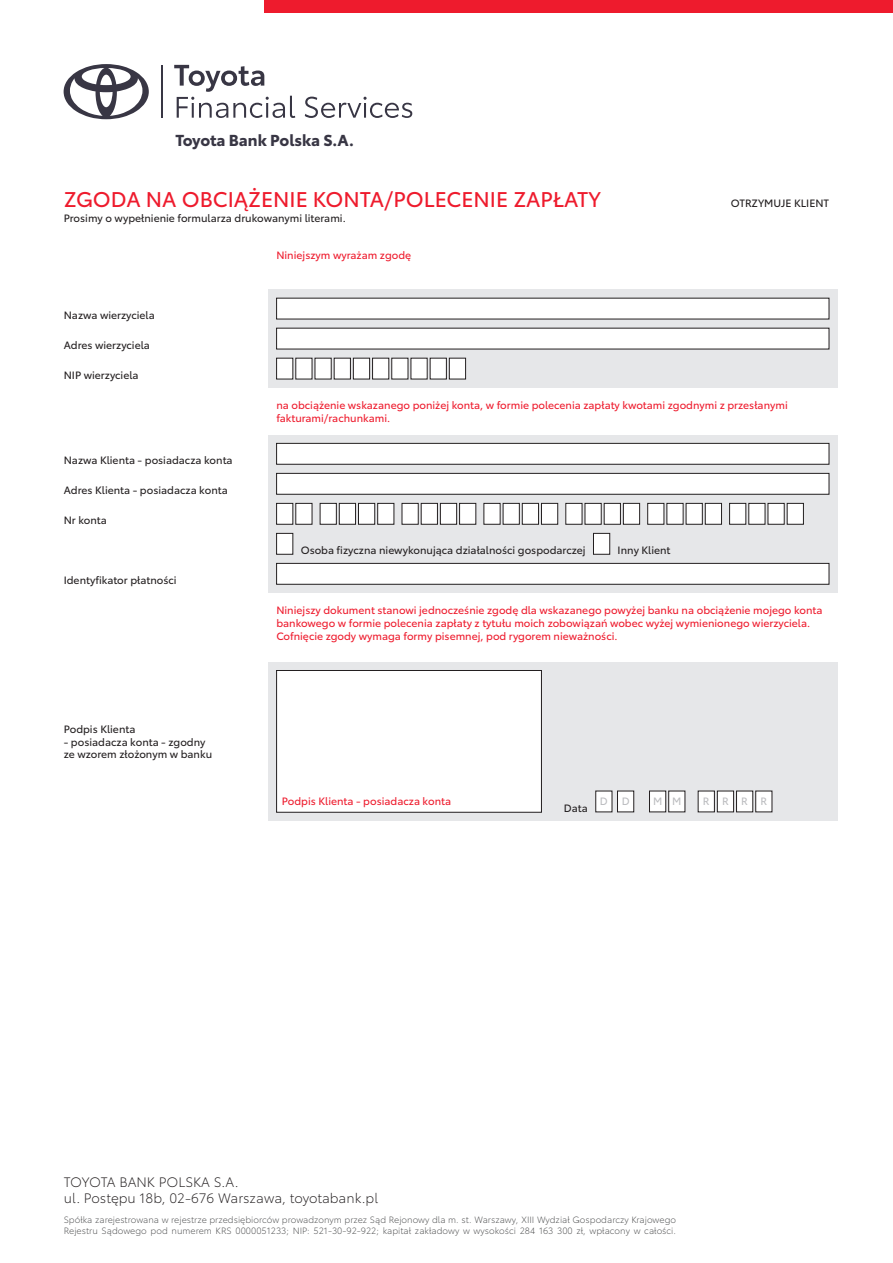
<style>
.page{position:relative;width:893px;height:1263px;background:#fff}
.page>*{position:absolute;margin:0;border:0;box-sizing:border-box;transform-origin:0 0}
.t1{font:21px "Toyota Type";color:#ee1b2d}
.t2{font:700 15.75px "Toyota Type";letter-spacing:-.01em;color:#383644}
.t3{font:300 13.5px/16.2px "Toyota Type";color:#231f20}
.t4{font:10.5px/12.6px "Toyota Type";color:#ee1b2d}
.t5{font:10.5px/12.6px "Toyota Type";color:#231f20}
.t6{font:10.5px "Toyota Type";color:#bcbdc0}
.t7{font:300 9px/10.8px "Toyota Type";color:#4b4c4d}
</style>
<div class="page">
<div style="left:268px;top:435px;width:570px;height:158px;background:#e6e7e9"></div>
<div style="left:268px;top:289px;width:570px;height:99px;background:#e6e7e9"></div>
<hr style="left:161px;top:65px;width:2px;height:53px;background:#383644">
<svg style="left:64px;top:64px;width:85px;height:55px"></svg>
<svg style="left:174px;top:65px;width:121px;height:53px"></svg>
<svg style="left:305px;top:97px;width:107px;height:21px"></svg>
<div style="left:264px;top:0;width:629px;height:13px;background:#ee1b2d"></div>
<div style="left:277px;top:298px;width:552px;height:21px;background:#fff"></div>
<div style="left:277px;top:328px;width:552px;height:21px;background:#fff"></div>
<div style="left:277px;top:358px;width:16px;height:21px;background:#fff"></div>
<div style="left:276px;top:358px;width:17px;height:21px;border:1px solid #231f20"></div>
<div style="left:296px;top:358px;width:16px;height:21px;background:#fff"></div>
<div style="left:315px;top:358px;width:16px;height:21px;background:#fff"></div>
<div style="left:334px;top:358px;width:16px;height:21px;background:#fff"></div>
<div style="left:334px;top:358px;width:17px;height:21px;border:1px solid #231f20"></div>
<div style="left:353px;top:358px;width:17px;height:21px;background:#fff"></div>
<div style="left:353px;top:358px;width:17px;height:21px;border:1px solid #231f20"></div>
<div style="left:373px;top:358px;width:16px;height:21px;background:#fff"></div>
<div style="left:372px;top:358px;width:17px;height:21px;border:1px solid #231f20"></div>
<div style="left:392px;top:358px;width:16px;height:21px;background:#fff"></div>
<div style="left:411px;top:358px;width:16px;height:21px;background:#fff"></div>
<div style="left:430px;top:358px;width:16px;height:21px;background:#fff"></div>
<div style="left:430px;top:358px;width:17px;height:21px;border:1px solid #231f20"></div>
<div style="left:449px;top:358px;width:17px;height:21px;background:#fff"></div>
<div style="left:449px;top:358px;width:17px;height:21px;border:1px solid #231f20"></div>
<div style="left:277px;top:443px;width:552px;height:21px;background:#fff"></div>
<div style="left:276px;top:443px;width:553px;height:21px;border:1px solid #231f20"></div>
<div style="left:277px;top:473px;width:552px;height:21px;background:#fff"></div>
<div style="left:276px;top:473px;width:553px;height:21px;border:1px solid #231f20"></div>
<div style="left:277px;top:503px;width:16px;height:21px;background:#fff"></div>
<div style="left:276px;top:503px;width:17px;height:21px;border:1px solid #231f20"></div>
<div style="left:296px;top:503px;width:16px;height:21px;background:#fff"></div>
<div style="left:320px;top:503px;width:16px;height:21px;background:#fff"></div>
<div style="left:320px;top:503px;width:17px;height:21px;border:1px solid #231f20"></div>
<div style="left:339px;top:503px;width:17px;height:21px;background:#fff"></div>
<div style="left:339px;top:503px;width:17px;height:21px;border:1px solid #231f20"></div>
<div style="left:358px;top:503px;width:17px;height:21px;background:#fff"></div>
<div style="left:358px;top:503px;width:17px;height:21px;border:1px solid #231f20"></div>
<div style="left:378px;top:503px;width:16px;height:21px;background:#fff"></div>
<div style="left:377px;top:503px;width:17px;height:21px;border:1px solid #231f20"></div>
<div style="left:402px;top:503px;width:16px;height:21px;background:#fff"></div>
<div style="left:421px;top:503px;width:16px;height:21px;background:#fff"></div>
<div style="left:421px;top:503px;width:17px;height:21px;border:1px solid #231f20"></div>
<div style="left:440px;top:503px;width:17px;height:21px;background:#fff"></div>
<div style="left:440px;top:503px;width:17px;height:21px;border:1px solid #231f20"></div>
<div style="left:460px;top:503px;width:16px;height:21px;background:#fff"></div>
<div style="left:459px;top:503px;width:17px;height:21px;border:1px solid #231f20"></div>
<div style="left:484px;top:503px;width:16px;height:21px;background:#fff"></div>
<div style="left:503px;top:503px;width:16px;height:21px;background:#fff"></div>
<div style="left:522px;top:503px;width:16px;height:21px;background:#fff"></div>
<div style="left:522px;top:503px;width:17px;height:21px;border:1px solid #231f20"></div>
<div style="left:541px;top:503px;width:17px;height:21px;background:#fff"></div>
<div style="left:541px;top:503px;width:17px;height:21px;border:1px solid #231f20"></div>
<div style="left:566px;top:503px;width:16px;height:21px;background:#fff"></div>
<div style="left:585px;top:503px;width:16px;height:21px;background:#fff"></div>
<div style="left:604px;top:503px;width:16px;height:21px;background:#fff"></div>
<div style="left:604px;top:503px;width:17px;height:21px;border:1px solid #231f20"></div>
<div style="left:623px;top:503px;width:17px;height:21px;background:#fff"></div>
<div style="left:623px;top:503px;width:17px;height:21px;border:1px solid #231f20"></div>
<div style="left:648px;top:503px;width:16px;height:21px;background:#fff"></div>
<div style="left:647px;top:503px;width:17px;height:21px;border:1px solid #231f20"></div>
<div style="left:667px;top:503px;width:16px;height:21px;background:#fff"></div>
<div style="left:686px;top:503px;width:16px;height:21px;background:#fff"></div>
<div style="left:705px;top:503px;width:16px;height:21px;background:#fff"></div>
<div style="left:705px;top:503px;width:17px;height:21px;border:1px solid #231f20"></div>
<div style="left:730px;top:503px;width:16px;height:21px;background:#fff"></div>
<div style="left:729px;top:503px;width:17px;height:21px;border:1px solid #231f20"></div>
<div style="left:749px;top:503px;width:16px;height:21px;background:#fff"></div>
<div style="left:768px;top:503px;width:16px;height:21px;background:#fff"></div>
<div style="left:787px;top:503px;width:16px;height:21px;background:#fff"></div>
<div style="left:787px;top:503px;width:17px;height:21px;border:1px solid #231f20"></div>
<div style="left:277px;top:533px;width:16px;height:21px;background:#fff"></div>
<div style="left:276px;top:533px;width:17px;height:21px;border:1px solid #231f20"></div>
<div style="left:593px;top:533px;width:17px;height:21px;background:#fff"></div>
<div style="left:593px;top:533px;width:17px;height:21px;border:1px solid #231f20"></div>
<div style="left:277px;top:563px;width:552px;height:21px;background:#fff"></div>
<div style="left:276px;top:563px;width:553px;height:21px;border:1px solid #231f20"></div>
<div style="left:268px;top:662px;width:570px;height:159px;background:#e6e7e9"></div>
<div style="left:596px;top:791px;width:16px;height:21px;background:#fff"></div>
<div style="left:617px;top:791px;width:17px;height:21px;background:#fff"></div>
<div style="left:617px;top:791px;width:17px;height:21px;border:1px solid #231f20"></div>
<div style="left:649px;top:791px;width:17px;height:21px;background:#fff"></div>
<div style="left:649px;top:791px;width:17px;height:21px;border:1px solid #231f20"></div>
<div style="left:669px;top:791px;width:16px;height:21px;background:#fff"></div>
<div style="left:668px;top:791px;width:17px;height:21px;border:1px solid #231f20"></div>
<div style="left:698px;top:791px;width:16px;height:21px;background:#fff"></div>
<div style="left:698px;top:791px;width:17px;height:21px;border:1px solid #231f20"></div>
<div style="left:717px;top:791px;width:17px;height:21px;background:#fff"></div>
<div style="left:717px;top:791px;width:17px;height:21px;border:1px solid #231f20"></div>
<div style="left:736px;top:791px;width:17px;height:21px;background:#fff"></div>
<div style="left:736px;top:791px;width:17px;height:21px;border:1px solid #231f20"></div>
<div style="left:756px;top:791px;width:16px;height:21px;background:#fff"></div>
<div style="left:755px;top:791px;width:17px;height:21px;border:1px solid #231f20"></div>
<div style="left:277px;top:670px;width:264px;height:142px;background:#fff"></div>
<div style="left:276px;top:670px;width:266px;height:142px;border:1px solid #231f20"></div>
<p class="t2" style="left:175px;top:128px;width:180px">Toyota Bank Polska S.A.</p>
<p class="t1" style="left:64px;top:184px;width:539px">ZGODA NA OBCIĄŻENIE KONTA/POLECENIE ZAPŁATY</p>
<p class="t5" style="left:731px;top:196px;width:100px">OTRZYMUJE KLIENT</p>
<p class="t5" style="left:64px;top:211px;width:283px">Prosimy o wypełnienie formularza drukowanymi literami.</p>
<p class="t4" style="left:276px;top:248px;width:136px">Niniejszym wyrażam zgodę</p>
<p class="t5" style="left:64px;top:308px;width:93px">Nazwa wierzyciela</p>
<p class="t5" style="left:64px;top:338px;width:88px">Adres wierzyciela</p>
<p class="t5" style="left:64px;top:368px;width:76px">NIP wierzyciela</p>
<p class="t5" style="left:64px;top:453px;width:170px">Nazwa Klienta - posiadacza konta</p>
<p class="t5" style="left:64px;top:483px;width:165px">Adres Klienta - posiadacza konta</p>
<p class="t5" style="left:64px;top:513px;width:45px">Nr konta</p>
<p class="t5" style="left:64px;top:573px;width:114px">Identyfikator płatności</p>
<p class="t5" style="left:64px;top:722px;width:73px">Podpis Klienta</p>
<p class="t5" style="left:64px;top:735px;width:150px">- posiadacza konta - zgodny ze wzorem złożonym w banku</p>
<p class="t4" style="left:276px;top:398px;width:513px">na obciążenie wskazanego poniżej konta, w formie polecenia zapłaty kwotami zgodnymi z przesłanymi</p>
<p class="t4" style="left:276px;top:411px;width:115px">fakturami/rachunkami.</p>
<p class="t5" style="left:301px;top:543px;width:286px">Osoba fizyczna niewykonująca działalności gospodarczej</p>
<p class="t5" style="left:618px;top:543px;width:54px">Inny Klient</p>
<p class="t4" style="left:276px;top:603px;width:548px">Niniejszy dokument stanowi jednocześnie zgodę dla wskazanego powyżej banku na obciążenie mojego konta</p>
<p class="t4" style="left:276px;top:616px;width:535px">bankowego w formie polecenia zapłaty z tytułu moich zobowiązań wobec wyżej wymienionego wierzyciela.<br>Cofnięcie zgody wymaga formy pisemnej, pod rygorem nieważności.</p>
<p class="t4" style="left:282px;top:794px;width:171px">Podpis Klienta - posiadacza konta</p>
<p class="t5" style="left:564px;top:801px;width:25px">Data</p>
<p class="t6" style="left:600px;top:793px;width:9px">D</p>
<p class="t6" style="left:622px;top:793px;width:9px">D</p>
<p class="t6" style="left:653px;top:793px;width:11px">M</p>
<p class="t6" style="left:672px;top:793px;width:11px">M</p>
<p class="t6" style="left:703px;top:793px;width:8px">R</p>
<p class="t6" style="left:722px;top:793px;width:8px">R</p>
<p class="t6" style="left:741px;top:793px;width:8px">R</p>
<p class="t6" style="left:760px;top:793px;width:8px">R</p>
<p class="t3" style="left:64px;top:1173px;width:316px">TOYOTA BANK POLSKA S.A.<br>ul. Postępu 18b, 02-676 Warszawa, toyotabank.pl</p>
<p class="t7" style="left:64px;top:1214px;width:614px">Spółka zarejestrowana w rejestrze przedsiębiorców prowadzonym przez Sąd Rejonowy dla m. st. Warszawy, XIII Wydział Gospodarczy Krajowego<br>Rejestru Sądowego pod numerem KRS 0000051233; NIP: 521-30-92-922; kapitał zakładowy w wysokości 284 163 300 zł, wpłacony w całości.</p>
</div>
